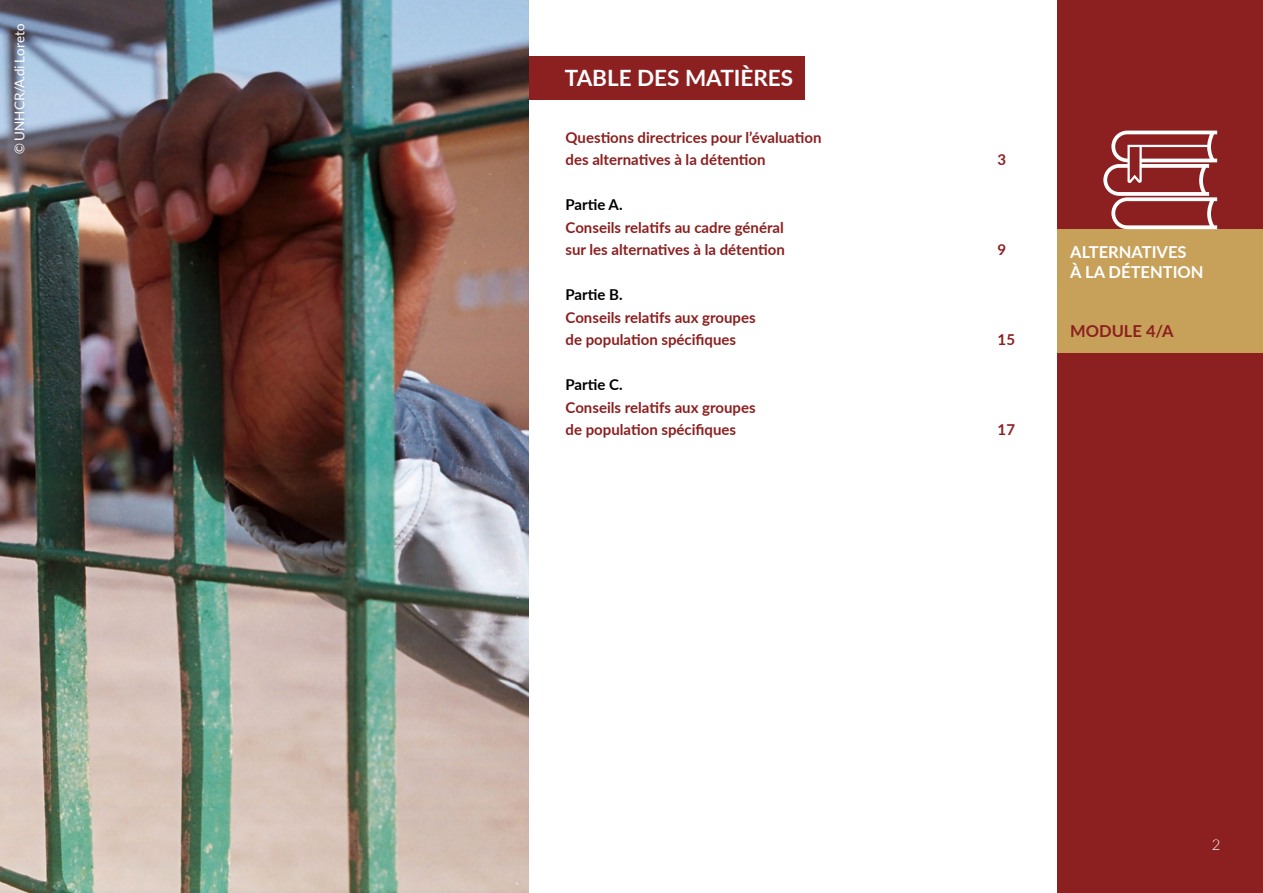
<style>
.page{position:relative;width:1263px;height:893px;background:#fff}
.page>*{position:absolute;margin:0;border:0;box-sizing:border-box;transform-origin:0 0}
.t1{font:700 22.5px "Lato";color:#fff}
.t2{font:700 16.5px "Lato";color:#fff}
.t3{font:700 16.5px "Lato";color:#8c1f1f}
.t4{font:700 15px/22.5px "Lato";color:#8c1f1f}
.t5{font:700 15px "Lato";letter-spacing:-.01em;color:#000}
.t6{font:300 15px "Lato";color:#fff}
.t7{font:13.5px "Lato";color:#fff}
</style>
<div class="page">
<div style="left:508px;top:56px;width:297px;height:44px;background:#8c1f1f"></div>
<div style="left:1057px;top:0;width:206px;height:893px;background:#8c1f1f"></div>
<div style="left:1057px;top:229px;width:206px;height:124px;background:#c7a15a"></div>
<svg style="left:1103px;top:131px;width:114px;height:98px"></svg>
<img style="left:0;top:0;width:529px;height:893px">
<p class="t7" style="left:12px;top:154px;width:132px;rotate:-90deg">© UNHCR/A.di Loreto</p>
<h1 class="t1" style="left:565px;top:61px;width:87px">TABLE DES</h1>
<h1 class="t1" style="left:685px;top:61px;width:82px">MATI ÈRES</h1>
<p class="t4" style="left:566px;top:125px;width:257px">Questions directrices pour l’évaluation des alternatives à la détention</p>
<p class="t5" style="left:566px;top:194px;width:59px">Partie A.</p>
<p class="t4" style="left:566px;top:215px;width:221px">Conseils relatifs au cadre général sur les alternatives à la détention</p>
<p class="t5" style="left:566px;top:284px;width:58px">Partie B.</p>
<p class="t4" style="left:566px;top:305px;width:192px">Conseils relatifs aux groupes de population spécifiques</p>
<p class="t5" style="left:566px;top:374px;width:59px">Partie C.</p>
<p class="t4" style="left:566px;top:395px;width:192px">Conseils relatifs aux groupes de population spécifiques</p>
<p class="t4" style="left:998px;top:148px;width:10px">3</p>
<p class="t4" style="left:998px;top:238px;width:10px">9</p>
<p class="t4" style="left:998px;top:328px;width:19px">15</p>
<p class="t4" style="left:998px;top:418px;width:19px">17</p>
<p class="t2" style="left:1070px;top:240px;width:22px">ALTERN</p>
<p class="t2" style="left:1131px;top:240px;width:21px">ATIVES</p>
<p class="t2" style="left:1070px;top:260px;width:50px">ÀLA DÉTENTION</p>
<p class="t3" style="left:1070px;top:319px;width:105px">MODULE 4/A</p>
<p class="t6" style="left:1212px;top:835px;width:10px">2</p>
</div>
